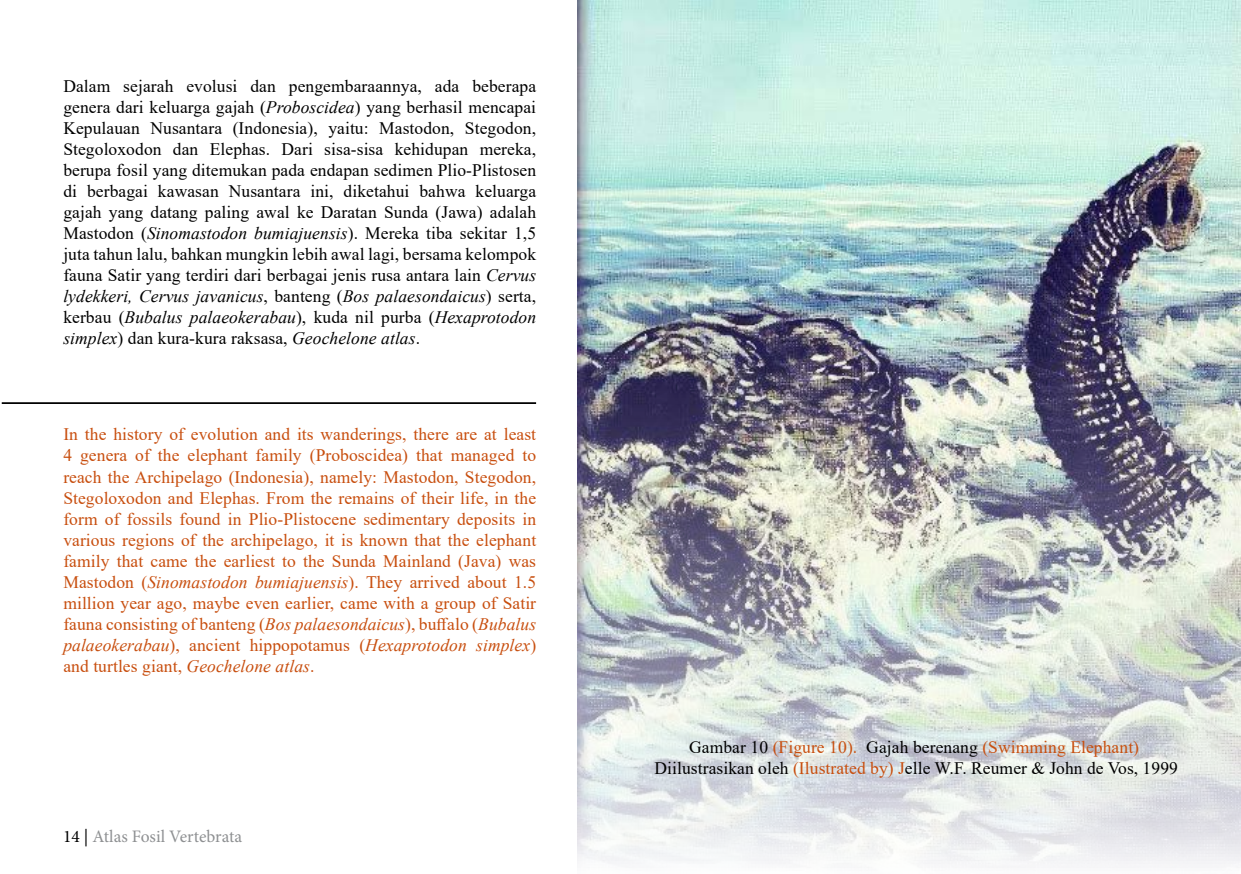
<style>
.page{position:relative;width:1241px;height:874px;background:#fff}
.page>*{position:absolute;margin:0;border:0;box-sizing:border-box;transform-origin:0 0}
.t1{font:17.5px/21px "Times New Roman";letter-spacing:.005em;color:#000;text-align:justify}
.t2{font:17.5px/21px "Times New Roman";letter-spacing:.005em;color:#c84e0e;text-align:justify}
.t3{font:17.5px "Minion Pro";color:#8e9092}
.s1{font-style:italic}
.s2{color:#000}
.s3{color:#c84e0e}
</style>
<div class="page">
<img style="left:577px;top:0;width:663px;height:864px">
<hr style="left:2px;top:402px;width:534px;height:2px;background:#000">
<p class="t1" style="left:63px;top:75px;width:474px">Dalam sejarah evolusi dan pengembaraannya, ada beberapa genera dari keluarga gajah (<span class="s1">Proboscidea</span>) yang berhasil mencapai Kepulauan Nusantara (Indonesia), yaitu: Mastodon, Stegodon, Stegoloxodon dan Elephas. Dari sisa-sisa kehidupan mereka, berupa fosil yang ditemukan pada endapan sedimen Plio-Plistosen di berbagai kawasan Nusantara ini, diketahui bahwa keluarga gajah yang datang paling awal ke Daratan Sunda (Jawa) adalah Mastodon (<span class="s1">Sinomastodon bumiajuensis</span>). Mereka tiba sekitar 1,5 juta tahun lalu, bahkan mungkin lebih awal lagi, bersama kelompok fauna Satir yang terdiri dari berbagai jenis rusa antara lain <span class="s1">Cervus lydekkeri, Cervus javanicus</span>, banteng (<span class="s1">Bos palaesondaicus</span>) serta, kerbau (<span class="s1">Bubalus palaeokerabau</span>), kuda nil purba (<span class="s1">Hexaprotodon simplex</span>) dan kura-kura raksasa, <span class="s1">Geochelone atlas</span>.</p>
<p class="t2" style="left:63px;top:423px;width:474px">In the history of evolution and its wanderings, there are at least 4 genera of the elephant family (Proboscidea) that managed to reach the Archipelago (Indonesia), namely: Mastodon, Stegodon, Stegoloxodon and Elephas. From the remains of their life, in the form of fossils found in Plio-Plistocene sedimentary deposits in various regions of the archipelago, it is known that the elephant family that came the earliest to the Sunda Mainland (Java) was Mastodon (<span class="s1">Sinomastodon bumiajuensis</span>). They arrived about 1.5 million year ago, maybe even earlier, came with a group of Satir fauna consisting of banteng (<span class="s1">Bos palaesondaicus</span>), buffalo (<span class="s1">Bubalus palaeokerabau</span>), ancient hippopotamus (<span class="s1">Hexaprotodon simplex</span>) and turtles giant, <span class="s1">Geochelone atlas</span>.</p>
<p class="t3" style="left:63px;top:824px;width:181px"><span class="s2">14 |</span> Atlas Fosil Vertebrata</p>
<p class="t1" style="left:654px;top:735px;width:525px;text-align:center">Gambar 10 <span class="s3">(Figure 10).</span> Gajah berenang <span class="s3">(Swimming Elephant)<br></span>Diilustrasikan oleh <span class="s3">(Ilustrated by) J</span>elle W.F. Reumer &amp; John de Vos, 1999</p>
</div>
